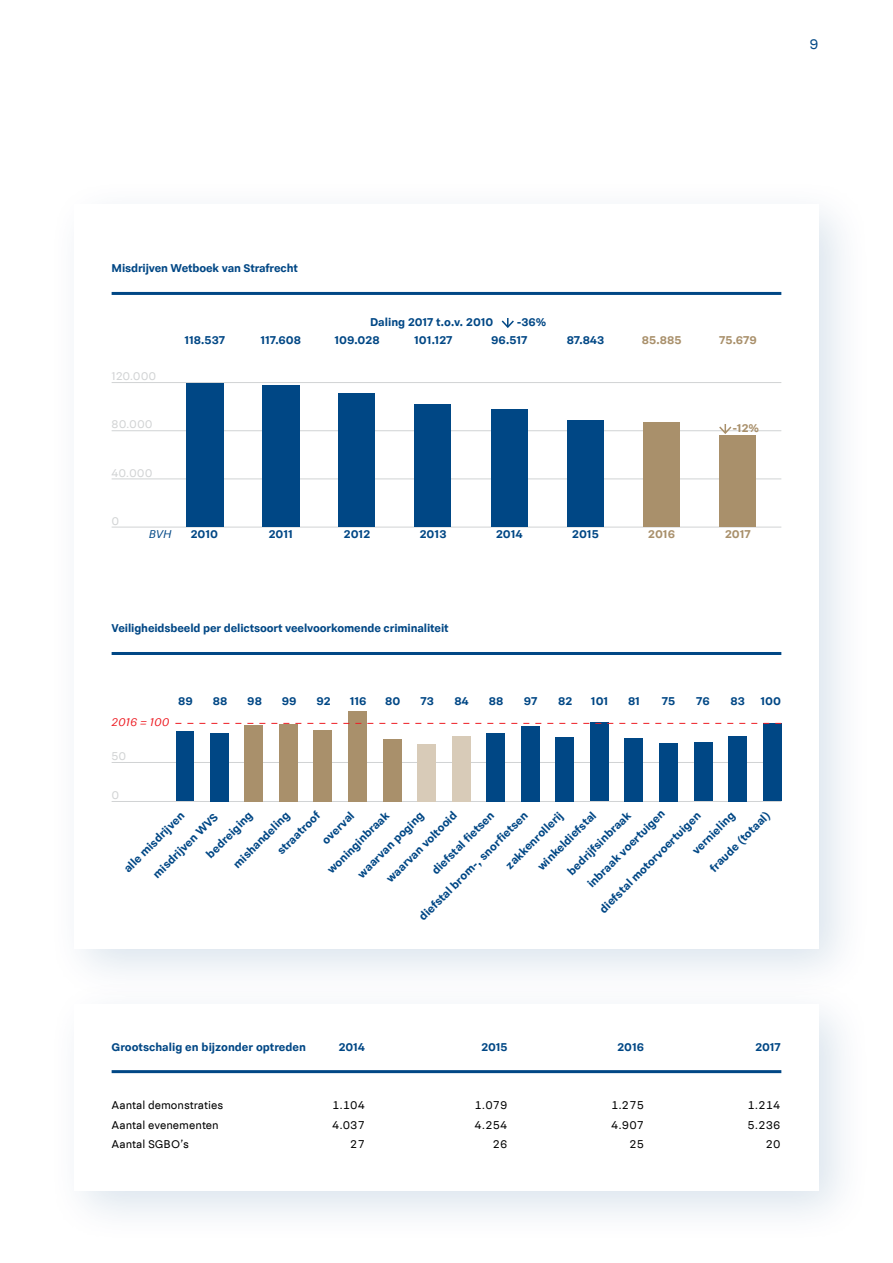
<style>
.page{position:relative;width:893px;height:1263px;background:#fff}
.page>*{position:absolute;margin:0;border:0;box-sizing:border-box;transform-origin:0 0}
.t1{font:15px "Politie Sans";color:#004785}
.t2{font:700 12px/23.4px "Politie Sans";letter-spacing:-.005em;color:#004785}
.t3{font:12px "Politie Sans";color:#000}
.t4{font:700 12px "Politie Sans";color:#a9906b}
.t5{font:12px "Politie Sans";color:#d1d3d4}
.t6{font:italic 12px "Politie Sans";color:#ed1d24}
.t7{font:italic 12px "Politie Sans";color:#004785}
</style>
<div class="page">
<div style="left:46px;top:976px;width:827px;height:269px;background:#004785;opacity:.15"></div>
<div style="left:74px;top:1005px;width:745px;height:186px;background:#fff"></div>
<hr style="left:112px;top:1070px;width:669px;height:3px;background:#004785">
<div style="left:46px;top:176px;width:827px;height:828px;background:#004785;opacity:.15"></div>
<div style="left:74px;top:205px;width:745px;height:744px;background:#fff"></div>
<hr style="left:112px;top:801px;width:669px;height:1px;background:#d1d3d4">
<hr style="left:112px;top:762px;width:669px;height:1px;background:#d1d3d4">
<hr style="left:112px;top:652px;width:669px;height:3px;background:#004785">
<div style="left:176px;top:731px;width:18px;height:70px;background:#004785"></div>
<div style="left:210px;top:733px;width:18px;height:68px;background:#004785"></div>
<div style="left:245px;top:725px;width:18px;height:76px;background:#a9906b"></div>
<div style="left:279px;top:724px;width:19px;height:77px;background:#a9906b"></div>
<div style="left:314px;top:730px;width:18px;height:71px;background:#a9906b"></div>
<div style="left:348px;top:711px;width:19px;height:90px;background:#a9906b"></div>
<div style="left:383px;top:739px;width:18px;height:62px;background:#a9906b"></div>
<div style="left:417px;top:744px;width:19px;height:57px;background:#d8cbb8"></div>
<div style="left:452px;top:736px;width:18px;height:65px;background:#d8cbb8"></div>
<div style="left:487px;top:733px;width:18px;height:68px;background:#004785"></div>
<div style="left:521px;top:726px;width:19px;height:75px;background:#004785"></div>
<div style="left:556px;top:737px;width:18px;height:64px;background:#004785"></div>
<div style="left:590px;top:722px;width:18px;height:79px;background:#004785"></div>
<div style="left:625px;top:738px;width:18px;height:63px;background:#004785"></div>
<div style="left:659px;top:743px;width:19px;height:58px;background:#004785"></div>
<div style="left:694px;top:742px;width:18px;height:59px;background:#004785"></div>
<div style="left:728px;top:736px;width:19px;height:65px;background:#004785"></div>
<div style="left:763px;top:723px;width:18px;height:78px;background:#004785"></div>
<hr style="left:112px;top:430px;width:669px;height:1px;background:#d1d3d4">
<hr style="left:112px;top:382px;width:669px;height:1px;background:#d1d3d4">
<hr style="left:112px;top:479px;width:669px;height:1px;background:#d1d3d4">
<hr style="left:112px;top:527px;width:669px;height:1px;background:#d1d3d4">
<svg style="left:501px;top:318px;width:13px;height:10px"></svg>
<div style="left:491px;top:410px;width:36px;height:117px;background:#004785"></div>
<div style="left:567px;top:421px;width:37px;height:106px;background:#004785"></div>
<div style="left:643px;top:422px;width:37px;height:105px;background:#a9906b"></div>
<div style="left:719px;top:435px;width:37px;height:92px;background:#a9906b"></div>
<svg style="left:718px;top:424px;width:15px;height:10px"></svg>
<div style="left:186px;top:384px;width:37px;height:143px;background:#004785"></div>
<div style="left:262px;top:386px;width:37px;height:141px;background:#004785"></div>
<div style="left:338px;top:394px;width:37px;height:133px;background:#004785"></div>
<div style="left:414px;top:404px;width:37px;height:123px;background:#004785"></div>
<hr style="left:112px;top:292px;width:669px;height:3px;background:#004785">
<svg style="left:175px;top:723px;width:606px;height:1px"></svg>
<p class="t1" style="left:809px;top:35px;width:11px">9</p>
<p class="t2" style="left:112px;top:257px;width:188px">Misdrijven Wetboek van Strafrecht</p>
<p class="t2" style="left:370px;top:311px;width:125px">Daling 2017 t.o.v. 2010</p>
<p class="t2" style="left:517px;top:311px;width:31px">-36%</p>
<p class="t5" style="left:112px;top:369px;width:46px">120.000</p>
<p class="t5" style="left:112px;top:417px;width:43px">80.000</p>
<p class="t5" style="left:112px;top:466px;width:42px">40.000</p>
<p class="t5" style="left:112px;top:514px;width:9px">0</p>
<p class="t2" style="left:184px;top:329px;width:42px">118.537</p>
<p class="t2" style="left:260px;top:329px;width:42px">117.608</p>
<p class="t2" style="left:334px;top:329px;width:47px">109.028</p>
<p class="t2" style="left:414px;top:329px;width:40px">101.127</p>
<p class="t2" style="left:491px;top:329px;width:38px">96.517</p>
<p class="t2" style="left:567px;top:329px;width:39px">87.843</p>
<p class="t4" style="left:642px;top:333px;width:41px">85.885</p>
<p class="t4" style="left:719px;top:333px;width:39px">75.679</p>
<p class="t4" style="left:732px;top:421px;width:28px">-12%</p>
<p class="t7" style="left:149px;top:527px;width:24px">BVH</p>
<p class="t2" style="left:496px;top:522px;width:28px">2014</p>
<p class="t2" style="left:572px;top:522px;width:28px">2015</p>
<p class="t4" style="left:648px;top:527px;width:28px">2016</p>
<p class="t4" style="left:725px;top:527px;width:27px">2017</p>
<p class="t2" style="left:191px;top:522px;width:29px">2010</p>
<p class="t2" style="left:269px;top:522px;width:26px">2011</p>
<p class="t2" style="left:344px;top:522px;width:28px">2012</p>
<p class="t2" style="left:420px;top:522px;width:28px">2013</p>
<p class="t2" style="left:112px;top:617px;width:338px">Veiligheidsbeeld per delictsoort veelvoorkomende criminaliteit</p>
<p class="t6" style="left:112px;top:715px;width:59px">2016 = 100</p>
<p class="t2" style="left:178px;top:689px;width:16px">89</p>
<p class="t2" style="left:213px;top:689px;width:16px">88</p>
<p class="t2" style="left:247px;top:689px;width:16px">98</p>
<p class="t2" style="left:282px;top:689px;width:16px">99</p>
<p class="t2" style="left:317px;top:689px;width:16px">92</p>
<p class="t2" style="left:350px;top:689px;width:18px">116</p>
<p class="t2" style="left:385px;top:689px;width:17px">80</p>
<p class="t2" style="left:420px;top:689px;width:15px">73</p>
<p class="t2" style="left:454px;top:689px;width:16px">84</p>
<p class="t2" style="left:489px;top:689px;width:16px">88</p>
<p class="t2" style="left:524px;top:689px;width:15px">97</p>
<p class="t2" style="left:558px;top:689px;width:16px">82</p>
<p class="t2" style="left:591px;top:689px;width:19px">101</p>
<p class="t2" style="left:628px;top:689px;width:13px">81</p>
<p class="t2" style="left:662px;top:689px;width:15px">75</p>
<p class="t2" style="left:696px;top:689px;width:15px">76</p>
<p class="t2" style="left:730px;top:689px;width:16px">83</p>
<p class="t2" style="left:760px;top:689px;width:22px">100</p>
<p class="t5" style="left:112px;top:749px;width:16px">50</p>
<p class="t5" style="left:112px;top:788px;width:9px">0</p>
<p class="t2" style="left:256px;top:830px;width:57px;line-height:21.6px;text-indent:-41px;rotate:-45deg">mishandeling straatroof</p>
<p class="t2" style="left:315px;top:834px;width:42px;rotate:-45deg">overval</p>
<p class="t2" style="left:321px;top:863px;width:84px;rotate:-45deg">woninginbraak</p>
<p class="t2" style="left:561px;top:865px;width:86px;rotate:-45deg">bedrijfsinbraak</p>
<p class="t2" style="left:581px;top:877px;width:106px;rotate:-45deg">inbraak voertuigen</p>
<p class="t2" style="left:686px;top:844px;width:57px;rotate:-45deg">vernieling</p>
<p class="t2" style="left:499px;top:859px;width:77px;rotate:-45deg">zakkenrollerij</p>
<p class="t2" style="left:531px;top:860px;width:79px;rotate:-45deg">winkeldiefstal</p>
<p class="t2" style="left:117px;top:862px;width:82px;rotate:-45deg">alle misdrijven</p>
<p class="t2" style="left:703px;top:861px;width:81px;rotate:-45deg">fraude (totaal)</p>
<p class="t2" style="left:380px;top:872px;width:96px;rotate:-45deg">waarvan voltooid</p>
<p class="t2" style="left:183px;top:831px;width:61px;text-indent:-52px;rotate:-45deg">misdrijven WVS bedreiging</p>
<p class="t2" style="left:396px;top:893px;width:150px;text-indent:42px;rotate:-45deg">diefstal fietsen diefstal brom-, snorfietsen</p>
<p class="t2" style="left:593px;top:903px;width:139px;rotate:-45deg">diefstal motorvoertuigen</p>
<p class="t2" style="left:351px;top:867px;width:90px;rotate:-45deg">waarvan poging</p>
<p class="t2" style="left:112px;top:1035px;width:196px">Grootschalig en bijzonder optreden</p>
<p class="t2" style="left:339px;top:1035px;width:28px">2014</p>
<p class="t2" style="left:481px;top:1035px;width:28px">2015</p>
<p class="t2" style="left:618px;top:1035px;width:28px">2016</p>
<p class="t2" style="left:755px;top:1035px;width:27px">2017</p>
<p class="t3" style="left:112px;top:1098px;width:113px">Aantal demonstraties</p>
<p class="t3" style="left:332px;top:1098px;width:35px">1.104</p>
<p class="t3" style="left:474px;top:1098px;width:35px">1.079</p>
<p class="t3" style="left:611px;top:1098px;width:35px">1.275</p>
<p class="t3" style="left:747px;top:1098px;width:35px">1.214</p>
<p class="t3" style="left:112px;top:1118px;width:109px">Aantal evenementen</p>
<p class="t3" style="left:332px;top:1118px;width:35px">4.037</p>
<p class="t3" style="left:474px;top:1118px;width:35px">4.254</p>
<p class="t3" style="left:611px;top:1118px;width:35px">4.907</p>
<p class="t3" style="left:747px;top:1118px;width:35px">5.236</p>
<p class="t3" style="left:112px;top:1137px;width:79px">Aantal SGBO’s</p>
<p class="t3" style="left:350px;top:1137px;width:16px">27</p>
<p class="t3" style="left:493px;top:1137px;width:16px">26</p>
<p class="t3" style="left:629px;top:1137px;width:16px">25</p>
<p class="t3" style="left:766px;top:1137px;width:16px">20</p>
</div>
